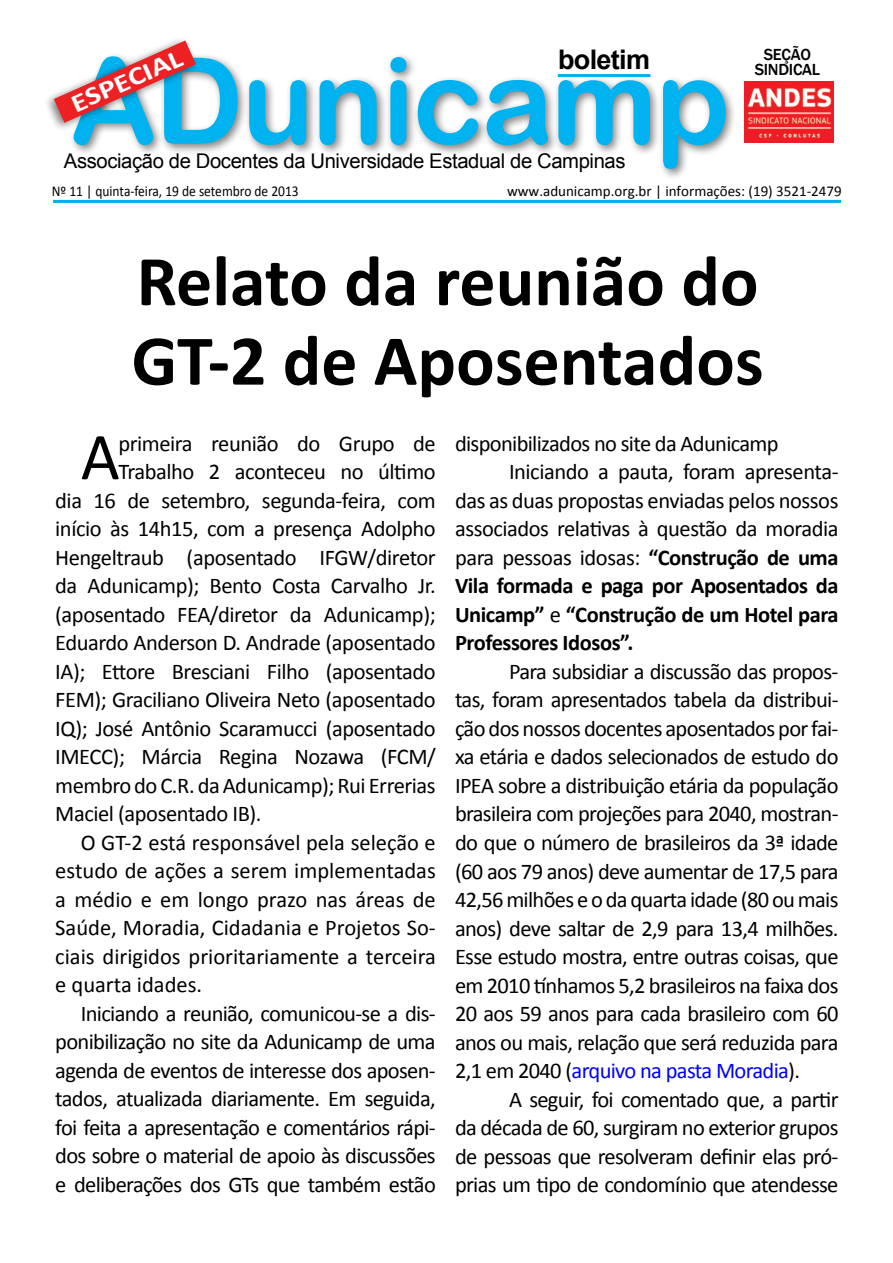
<style>
.page{position:relative;width:893px;height:1263px;background:#fff}
.page>*{position:absolute;margin:0;border:0;box-sizing:border-box;transform-origin:0 0}
.t1{font:120px "Arial Rounded MT Bold";letter-spacing:-.015em;color:#00b3f0}
.t2{font:700 72px/79.5px "Calibri";color:#000}
.t3{font:67.35px "Calibri";color:#000}
.t4{font:700 27px "Arial";letter-spacing:-.025em;color:#000}
.t5{font:700 25.8px "Calibri";color:#fff;scale:1.22 1}
.t6{font:22.5px/28.5px "Calibri";letter-spacing:-.02em;color:#000;text-align:justify}
.t7{font:22.5px "Calibri";color:#000}
.t8{font:700 22.5px "Calibri";letter-spacing:-.02em;color:#000}
.t9{font:20.25px "Arial";letter-spacing:-.02em;color:#000}
.t10{font:500 16.5px/15px "Franklin Gothic";letter-spacing:-.02em;color:#000;text-align:center}
.t11{font:15px "Calibri";color:#000}
.t12{font:15px "Calibri";color:#000;scale:.9 1}
.s1{font-weight:700}
.s2{font-weight:400}
.s3{color:#00f}
</style>
<div class="page">
<hr style="left:53px;top:200px;width:788px;height:3px;background:#00aeef">
<div style="left:68px;top:51px;width:669px;height:129px;background:#000;opacity:.5"></div>
<img style="left:745px;top:82px;width:88px;height:60px">
<div style="left:42px;top:35px;width:158px;height:98px;background:#000;opacity:.5"></div>
<svg style="left:54px;top:40px;width:142px;height:83px"></svg>
<p class="t5" style="left:66px;top:90px;width:99px;rotate:-24deg">ESPECIAL</p>
<p class="t4" style="left:558px;top:41px;width:93px">boletim</p>
<h1 class="t1" style="left:70px;top:30px;width:661px">ADunicamp</h1>
<p class="t9" style="left:64px;top:147px;width:563px">Associação de Docentes da Universidade Estadual de Campinas</p>
<p class="t10" style="left:755px;top:48px;width:67px">SEÇÃO<br>SINDICAL</p>
<p class="t12" style="left:52px;top:182px;width:276px">Nº 11 | quinta-feira, 19 de setembro de 2013</p>
<p class="t11" style="left:507px;top:181px;width:336px">www.adunicamp.org.br | informações: (19) 3521-2479</p>
<h2 class="t2" style="left:132px;top:241px;width:634px">Relato da reunião do<br>GT-2 de Aposentados</h2>
<h3 class="t3" style="left:81px;top:414px;width:41px">A</h3>
<p class="t6" style="left:118px;top:429px;width:319px">primeira reunião do Grupo de</p>
<p class="t6" style="left:118px;top:457px;width:319px">Trabalho 2 aconteceu no último</p>
<p class="t6" style="left:55px;top:486px;width:382px">dia 16 de setembro, segunda-feira, com</p>
<p class="t6" style="left:55px;top:514px;width:382px">início às 14h15, com a presença Adolpho</p>
<p class="t6" style="left:55px;top:543px;width:382px">Hengeltraub (aposentado IFGW/diretor</p>
<p class="t6" style="left:55px;top:571px;width:382px">da Adunicamp); Bento Costa Carvalho Jr.</p>
<p class="t6" style="left:55px;top:600px;width:382px">(aposentado FEA/diretor da Adunicamp);</p>
<p class="t6" style="left:55px;top:628px;width:382px">Eduardo Anderson D. Andrade (aposentado</p>
<p class="t6" style="left:55px;top:657px;width:382px">IA); Ettore Bresciani Filho (aposentado</p>
<p class="t6" style="left:55px;top:686px;width:382px">FEM); Graciliano Oliveira Neto (aposentado</p>
<p class="t6" style="left:55px;top:714px;width:382px">IQ); José Antônio Scaramucci (aposentado</p>
<p class="t6" style="left:55px;top:743px;width:382px">IMECC); Márcia Regina Nozawa (FCM/</p>
<p class="t6" style="left:55px;top:771px;width:382px">membro do C.R. da Adunicamp); Rui Errerias</p>
<p class="t6" style="left:55px;top:800px;width:208px">Maciel (aposentado IB).</p>
<p class="t7" style="left:81px;top:828px;width:357px">O GT-2 está responsável pela seleção e</p>
<p class="t7" style="left:55px;top:856px;width:382px">estudo de ações a serem implementadas</p>
<p class="t7" style="left:55px;top:885px;width:382px">a médio e em longo prazo nas áreas de</p>
<p class="t7" style="left:55px;top:914px;width:382px">Saúde, Moradia, Cidadania e Projetos So-</p>
<p class="t7" style="left:55px;top:942px;width:382px">ciais dirigidos prioritariamente a terceira</p>
<p class="t7" style="left:55px;top:971px;width:148px">e quarta idades.</p>
<p class="t6" style="left:81px;top:999px;width:356px">Iniciando a reunião, comunicou-se a dis-</p>
<p class="t6" style="left:55px;top:1028px;width:382px">ponibilização no site da Adunicamp de uma</p>
<p class="t6" style="left:55px;top:1056px;width:382px">agenda de eventos de interesse dos aposen-</p>
<p class="t6" style="left:55px;top:1085px;width:382px">tados, atualizada diariamente. Em seguida,</p>
<p class="t6" style="left:55px;top:1113px;width:382px">foi feita a apresentação e comentários rápi-</p>
<p class="t6" style="left:55px;top:1142px;width:382px">dos sobre o material de apoio às discussões</p>
<p class="t6" style="left:55px;top:1170px;width:382px">e deliberações dos GTs que também estão</p>
<p class="t6" style="left:455px;top:429px;width:325px">disponibilizados no site da Adunicamp</p>
<p class="t6" style="left:509px;top:458px;width:331px">Iniciando a pauta, foram apresenta-</p>
<p class="t6" style="left:455px;top:486px;width:385px">das as duas propostas enviadas pelos nossos</p>
<p class="t6" style="left:455px;top:515px;width:385px">associados relativas à questão da moradia</p>
<p class="t6" style="left:455px;top:543px;width:385px">para pessoas idosas: <span class="s1">“Construção de uma</span></p>
<p class="t8" style="left:455px;top:571px;width:385px">Vila formada e paga por Aposentados da</p>
<p class="t8" style="left:455px;top:600px;width:385px">Unicamp” <span class="s2">e</span> “Construção de um Hotel para</p>
<p class="t8" style="left:455px;top:628px;width:180px">Professores Idosos”.</p>
<p class="t6" style="left:455px;top:657px;width:385px;text-indent:54px">Para subsidiar a discussão das propos&shy;tas, foram apresentados tabela da distribui&shy;ção dos nossos docentes aposentados por fai&shy;xa etária e dados selecionados de estudo do IPEA sobre a distribuição etária da população brasileira com projeções para 2040, mostran&shy;do que o número de brasileiros da 3ª idade (60 aos 79 anos) deve aumentar de 17,5 para 42,56 milhões e o da quarta idade (80 ou mais anos) deve saltar de 2,9 para 13,4 milhões.<br>Esse estudo mostra, entre outras coisas, que em 2010 tínhamos 5,2 brasileiros na faixa dos 20 aos 59 anos para cada brasileiro com 60 anos ou mais, relação que será reduzida para 2,1 em 2040 (<span class="s3">arquivo na pasta Moradia</span>).</p>
<p class="t6" style="left:455px;top:1085px;width:385px;text-indent:54px">A seguir, foi comentado que, a partir da década de 60, surgiram no exterior grupos de pessoas que resolveram definir elas pró&shy;prias um tipo de condomínio que atendesse</p>
</div>
